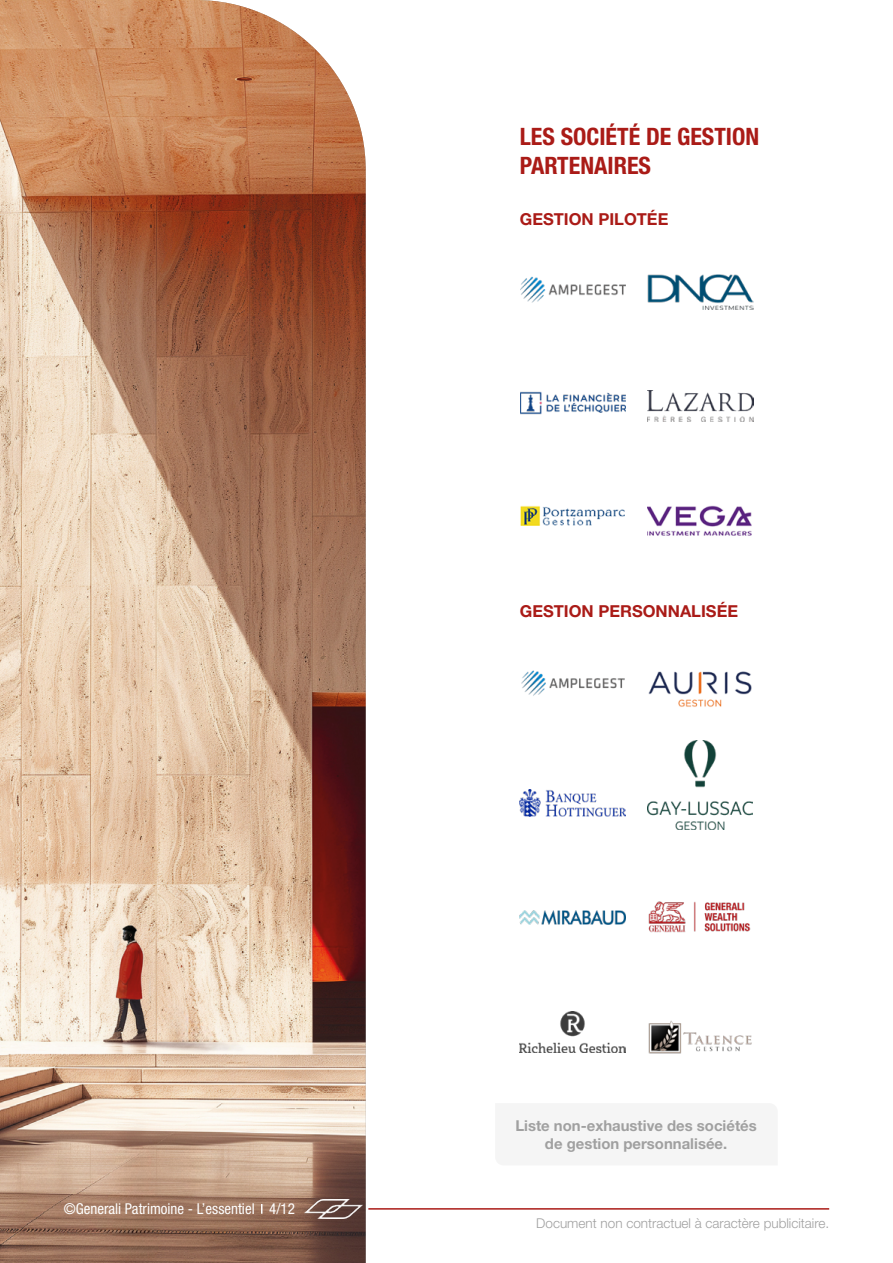
<style>
.page{position:relative;width:893px;height:1263px;background:#fff}
.page>*{position:absolute;margin:0;border:0;box-sizing:border-box;transform-origin:0 0}
.t1{font:700 condensed 24px/28.8px "Helvetica Neue LT Std";color:#aa1b17}
.t2{font:700 16.5px "Helvetica Neue LT Std";color:#aa1b17}
.t3{font:700 15px/18px "Helvetica Neue LT Std";color:#a0a0a0;text-align:center}
.t4{font:condensed 15px "Helvetica Neue LT Std";color:#fff}
.t5{font:300 13.5px "Helvetica Neue LT Std";color:#a0a0a0}
</style>
<div class="page">
<img style="left:0;top:0;width:366px;height:1263px">
<img style="left:305px;top:1199px;width:58px;height:19px">
<hr style="left:368px;top:1208px;width:461px;height:1px;background:#aa1b17">
<img style="left:521px;top:670px;width:104px;height:26px">
<img style="left:648px;top:671px;width:104px;height:36px">
<img style="left:520px;top:790px;width:106px;height:26px">
<img style="left:647px;top:740px;width:106px;height:90px">
<img style="left:520px;top:911px;width:106px;height:13px">
<img style="left:520px;top:1012px;width:106px;height:40px">
<img style="left:648px;top:1020px;width:104px;height:34px">
<img style="left:648px;top:901px;width:103px;height:32px">
<img style="left:520px;top:391px;width:106px;height:24px">
<img style="left:520px;top:276px;width:106px;height:27px">
<img style="left:520px;top:505px;width:105px;height:21px">
<img style="left:647px;top:274px;width:106px;height:35px">
<img style="left:647px;top:505px;width:105px;height:31px">
<img style="left:647px;top:391px;width:106px;height:31px">
<p class="t4" style="left:64px;top:1200px;width:233px">©Generali Patrimoine - L’essentiel 4/12</p>
<h1 class="t1" style="left:520px;top:121px;width:241px">LES SOCIÉTÉ DE GESTION<br>PARTENAIRES</h1>
<p class="t2" style="left:520px;top:209px;width:150px">GESTION PILOTÉE</p>
<p class="t2" style="left:520px;top:601px;width:220px">GESTION PERSONNALISÉE</p>
<p class="t3" style="left:515px;top:1116px;width:243px">Liste non-exhaustive des sociétés de gestion personnalisée.</p>
<p class="t5" style="left:536px;top:1215px;width:294px">Document non contractuel à caractère publicitaire.</p>
</div>
